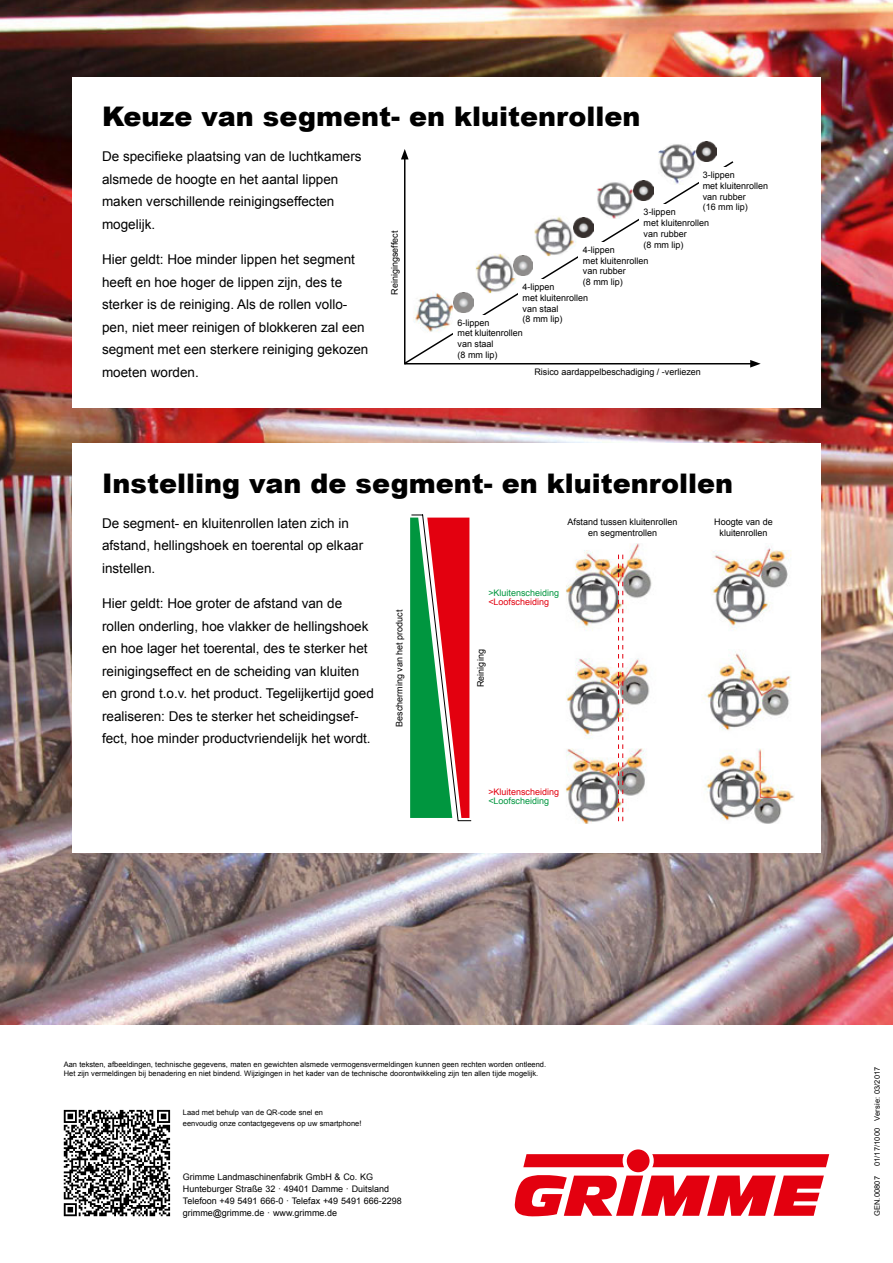
<style>
.page{position:relative;width:893px;height:1263px;background:#fff}
.page>*{position:absolute;margin:0;border:0;box-sizing:border-box;transform-origin:0 0}
.t1{font:900 27px "Arial";color:#000}
.t2{font:13.5px/22.5px "Arial";color:#000}
.t3{font:9px/10.8px "Arial";color:#000}
.t4{font:9px "Arial";color:#00963f}
.t5{font:9px "Arial";color:#e3000f}
.t6{font:7.5px/8.7px "Arial";color:#000}
</style>
<div class="page">
<div style="left:627px;top:1149px;width:23px;height:23px;background:#e3000f;border-radius:50%"></div>
<svg style="left:652px;top:1154px;width:177px;height:13px;background:#e30715"></svg>
<svg style="left:523px;top:1154px;width:101px;height:13px"></svg>
<svg style="left:515px;top:1175px;width:309px;height:41px"></svg>
<svg style="left:64px;top:1110px;width:106px;height:106px"></svg>
<img style="left:0;top:0;width:893px;height:1024px">
<div style="left:72px;top:77px;width:749px;height:330px;background:#fff"></div>
<div style="left:72px;top:443px;width:749px;height:410px;background:#fff"></div>
<hr style="left:404px;top:157px;width:1px;height:207px;background:#000">
<svg style="left:401px;top:149px;width:8px;height:10px"></svg>
<hr style="left:405px;top:363px;width:347px;height:1px;background:#000">
<svg style="left:750px;top:360px;width:11px;height:8px"></svg>
<svg style="left:404px;top:160px;width:331px;height:205px"></svg>
<img style="left:413px;top:290px;width:40px;height:44px">
<img style="left:596px;top:181px;width:38px;height:38px">
<img style="left:534px;top:215px;width:42px;height:41px">
<img style="left:476px;top:253px;width:40px;height:40px">
<img style="left:658px;top:144px;width:43px;height:41px">
<img style="left:573px;top:218px;width:20px;height:20px">
<img style="left:634px;top:180px;width:20px;height:20px">
<img style="left:697px;top:141px;width:20px;height:20px">
<div style="left:453px;top:315px;width:74px;height:47px;background:#fff"></div>
<div style="left:518px;top:279px;width:76px;height:48px;background:#fff"></div>
<div style="left:579px;top:242px;width:84px;height:47px;background:#fff"></div>
<div style="left:639px;top:204px;width:78px;height:48px;background:#fff"></div>
<div style="left:698px;top:167px;width:80px;height:48px;background:#fff"></div>
<img style="left:513px;top:256px;width:20px;height:19px">
<img style="left:453px;top:293px;width:20px;height:20px">
<svg style="left:410px;top:514px;width:62px;height:308px"></svg>
<img style="left:566px;top:543px;width:228px;height:280px">
<svg style="left:618px;top:555px;width:5px;height:266px"></svg>
<h1 class="t1" style="left:102px;top:97px;width:540px">Keuze van segment- en kluitenrollen</h1>
<p class="t2" style="left:102px;top:145px;width:261px">De specifieke plaatsing van de luchtkamers alsmede de hoogte en het aantal lippen maken verschillende reinigingseffecten mogelijk.</p>
<p class="t2" style="left:102px;top:248px;width:268px">Hier geldt: Hoe minder lippen het segment heeft en hoe hoger de lippen zijn, des te sterker is de reiniging. Als de rollen vollo&shy;pen, niet meer reinigen of blokkeren zal een segment met een sterkere reiniging gekozen moeten worden.</p>
<p class="t3" style="left:703px;top:170px;width:67px">3-lippen<br>met kluitenrollen van rubber<br>(16 mm lip)</p>
<p class="t3" style="left:644px;top:207px;width:67px">3-lippen<br>met kluitenrollen van rubber<br>(8 mm lip)</p>
<p class="t3" style="left:389px;top:295px;width:65px;rotate:-90deg">Reinigingseffect</p>
<p class="t3" style="left:583px;top:244px;width:67px">4-lippen<br>met kluitenrollen van rubber<br>(8 mm lip)</p>
<p class="t3" style="left:523px;top:281px;width:67px">4-lippen<br>met kluitenrollen van staal<br>(8 mm lip)</p>
<p class="t3" style="left:458px;top:317px;width:67px">6-lippen<br>met kluitenrollen van staal<br>(8 mm lip)</p>
<p class="t3" style="left:534px;top:367px;width:168px">Risico aardappelbeschadiging / -verliezen</p>
<h1 class="t1" style="left:102px;top:463px;width:633px">Instelling van de segment- en kluitenrollen</h1>
<p class="t2" style="left:102px;top:512px;width:263px">De segment- en kluitenrollen laten zich in afstand, hellingshoek en toerental op elkaar instellen.</p>
<p class="t2" style="left:102px;top:592px;width:273px">Hier geldt: Hoe groter de afstand van de rollen onderling, hoe vlakker de hellingshoek en hoe lager het toerental, des te sterker het reinigingseffect en de scheiding van kluiten en grond t.o.v. het product. Tegelijkertijd goed realiseren: Des te sterker het scheidingsef&shy;fect, hoe minder productvriendelijk het wordt.</p>
<p class="t3" style="left:568px;top:517px;width:112px;text-align:center">Afstand tussen kluitenrollen en segmentrollen</p>
<p class="t3" style="left:714px;top:517px;width:60px;text-align:center">Hoogte van de kluitenrollen</p>
<p class="t4" style="left:488px;top:587px;width:72px">&gt;Kluitenscheiding</p>
<p class="t5" style="left:488px;top:596px;width:62px">&lt;Loofscheiding</p>
<p class="t3" style="left:394px;top:727px;width:119px;rotate:-90deg">Bescherming van het product</p>
<p class="t3" style="left:475px;top:687px;width:39px;rotate:-90deg">Reiniging</p>
<p class="t5" style="left:488px;top:786px;width:72px">&gt;Kluitenscheiding</p>
<p class="t4" style="left:488px;top:795px;width:62px">&lt;Loofscheiding</p>
<p class="t6" style="left:64px;top:1060px;width:484px">Aan teksten, afbeeldingen, technische gegevens, maten en gewichten alsmede vermogensvermeldingen kunnen geen rechten worden ontleend.<br>Het zijn vermeldingen bij benadering en niet bindend. Wijzigingen in het kader van de technische doorontwikkeling zijn ten allen tijde mogelijk.</p>
<p class="t6" style="left:183px;top:1107px;width:180px;line-height:10.5px">Laad met behulp van de QR-code snel en<br>eenvoudig onze contactgegevens op uw smartphone!</p>
<p class="t3" style="left:183px;top:1171px;width:220px;line-height:12px">Grimme Landmaschinenfabrik GmbH &amp; Co. KG Hunteburger Straße 32 · 49401 Damme · Duitsland Telefoon +49 5491 666-0 · Telefax +49 5491 666-2298 grimme@grimme.de · www.grimme.de</p>
<p class="t6" style="left:873px;top:1166px;width:101px;rotate:-90deg">01/17/1000 Versie: 03/2017</p>
<p class="t6" style="left:873px;top:1216px;width:42px;rotate:-90deg">GEN.00807</p>
</div>
